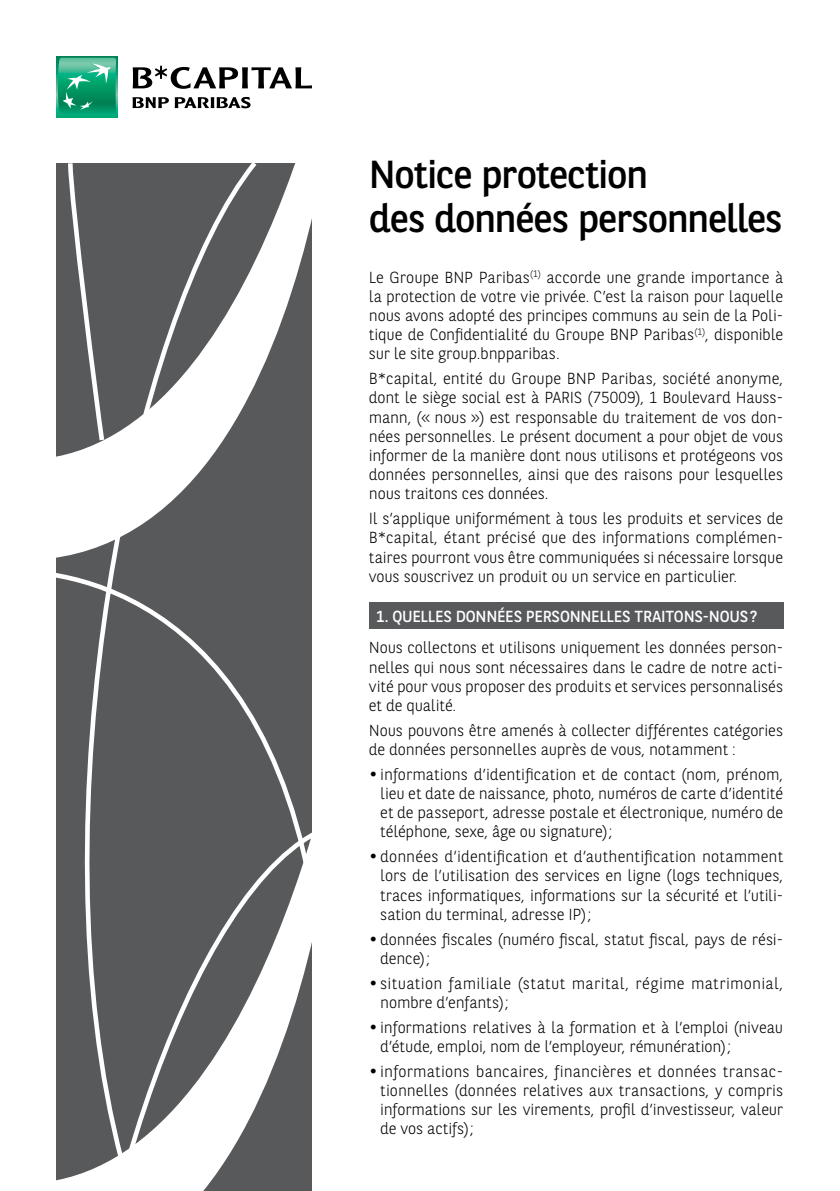
<style>
.page{position:relative;width:840px;height:1191px;background:#fff}
.page>*{position:absolute;margin:0;border:0;box-sizing:border-box;transform-origin:0 0}
.t1{font:39px/44px "BNPP Sans";letter-spacing:-.03em;color:#000}
.t2{font:300 16px/19.2px "BNPP Sans";letter-spacing:-.005em;color:#000;text-align:justify}
.t3{font:300 16px/19.2px "BNPP Sans";letter-spacing:.02em;color:#000}
.t4{font:16px "BNPP Sans";letter-spacing:-.01em;color:#fff}
.s1{font-size:24px}
</style>
<div class="page">
<div style="left:369px;top:602px;width:413px;height:27px;background:#58595b"></div>
<div style="left:57px;top:57px;width:60px;height:60px;background:#00ab78"></div>
<svg style="left:58px;top:58px;width:58px;height:54px"></svg>
<svg style="left:132px;top:97px;width:37px;height:11px"></svg>
<svg style="left:175px;top:97px;width:75px;height:11px"></svg>
<svg style="left:133px;top:66px;width:179px;height:23px"></svg>
<div style="left:57px;top:560px;width:255px;height:267px;background:#58595b"></div>
<svg style="left:57px;top:827px;width:255px;height:364px"></svg>
<svg style="left:57px;top:163px;width:255px;height:397px;fill:#58595b"></svg>
<h1 class="t1" style="left:369px;top:151px;width:415px">Notice protection<br>des données personnelles</h1>
<p class="t2" style="left:368px;top:267px;width:415px">Le Groupe BNP Paribas<sup>(1)</sup> accorde une grande importance à la protection de votre vie privée. C’est la raison pour laquelle nous avons adopté des principes communs au sein de la Poli&shy;tique de Confidentialité du Groupe BNP Paribas<sup>(1)</sup>, disponible sur le site group.bnpparibas.</p>
<p class="t2" style="left:369px;top:368px;width:415px">B*capital, entité du Groupe BNP Paribas, société anonyme, dont le siège social est à PARIS (75009), 1 Boulevard Hauss&shy;mann, (« nous ») est responsable du traitement de vos don&shy;nées personnelles. Le présent document a pour objet de vous informer de la manière dont nous utilisons et protégeons vos données personnelles, ainsi que des raisons pour lesquelles nous traitons ces données.</p>
<p class="t2" style="left:369px;top:508px;width:415px">Il s’applique uniformément à tous les produits et services de B*capital, étant précisé que des informations complémen&shy;taires pourront vous être communiquées si nécessaire lorsque vous souscrivez un produit ou un service en particulier.</p>
<p class="t4" style="left:376px;top:605px;width:382px">1. QUELLES DONNÉES PERSONNELLES TRAITONS-NOUS?</p>
<p class="t2" style="left:368px;top:637px;width:415px">Nous collectons et utilisons uniquement les données person&shy;nelles qui nous sont nécessaires dans le cadre de notre acti&shy;vité pour vous proposer des produits et services personnalisés et de qualité.</p>
<p class="t2" style="left:368px;top:720px;width:415px">Nous pouvons être amenés à collecter différentes catégories de données personnelles auprès de vous, notamment :</p>
<p class="t2" style="left:380px;top:764px;width:404px;text-indent:-11px"><span class="s1">•</span>informations d’identification et de contact (nom, prénom, lieu et date de naissance, photo, numéros de carte d’identité et de passeport, adresse postale et électronique, numéro de téléphone, sexe, âge ou signature);</p>
<p class="t2" style="left:380px;top:846px;width:404px;text-indent:-11px"><span class="s1">•</span> données d’identification et d’authentification notamment lors de l’utilisation des services en ligne (logs techniques, traces informatiques, informations sur la sécurité et l’utili&shy;sation du terminal, adresse IP);</p>
<p class="t2" style="left:380px;top:928px;width:404px;text-indent:-11px"><span class="s1">•</span> données fiscales (numéro fiscal, statut fiscal, pays de rési&shy;dence);</p>
<p class="t3" style="left:380px;top:972px;width:404px;text-indent:-11px"><span class="s1">•</span> situation familiale (statut marital, régime matrimonial, nombre d’enfants);</p>
<p class="t2" style="left:380px;top:1016px;width:404px;text-indent:-11px"><span class="s1">•</span>informations relatives à la formation et à l’emploi (niveau d’étude, emploi, nom de l’employeur, rémunération);</p>
<p class="t2" style="left:380px;top:1060px;width:404px;text-indent:-11px"><span class="s1">•</span>informations bancaires, financières et données transac&shy;tionnelles (données relatives aux transactions, y compris informations sur les virements, profil d’investisseur, valeur de vos actifs);</p>
</div>
